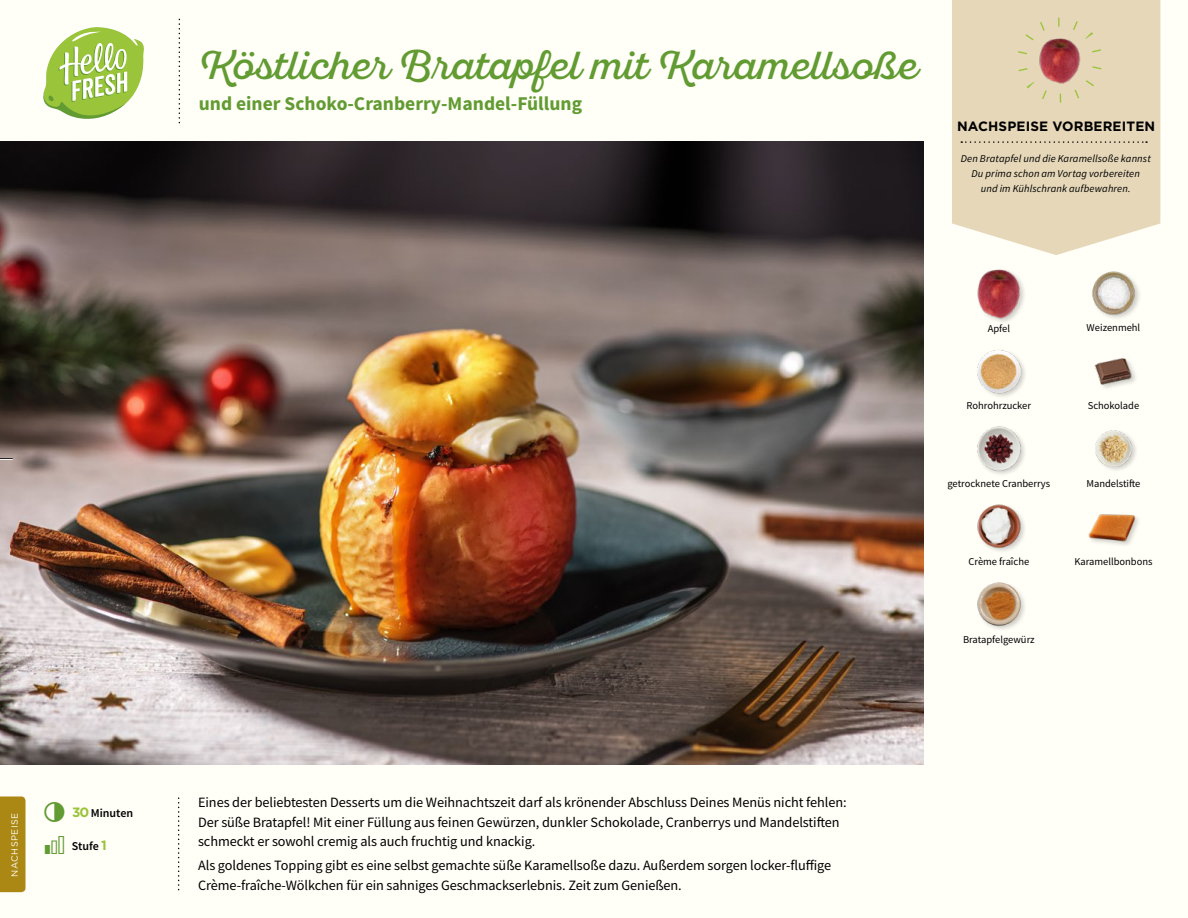
<style>
.page{position:relative;width:1188px;height:918px;background:#fffef7}
.page>*{position:absolute;margin:0;border:0;box-sizing:border-box;transform-origin:0 0}
.t1{font:39px "Sant Elia Script";color:#619b31}
.t2{font:700 19.5px "Source Sans Pro";color:#619b31}
.t3{font:14.25px/19.5px "Source Sans Pro";letter-spacing:-.005em;color:#000}
.t4{font:700 13.5px "Gotham";letter-spacing:.01em;color:#000}
.t5{font:600 12px "Source Sans Pro";color:#000}
.t6{font:10.5px "Source Sans Pro";color:#000}
.t7{font:italic 10.5px/14.7px "Source Sans Pro";letter-spacing:.01em;color:#000;text-align:center}
.t8{font:9px "Gotham";letter-spacing:.05em;color:#fffef7}
.s1{font-family:"Gotham";font-weight:700;font-size:13.5px;color:#9ac43a}
</style>
<div class="page">
<img style="left:977px;top:582px;width:48px;height:48px">
<div style="left:977px;top:268px;width:50px;height:57px;background:#000;opacity:.2"></div>
<img style="left:977px;top:268px;width:48px;height:51px">
<img style="left:1088px;top:514px;width:51px;height:31px">
<img style="left:977px;top:504px;width:48px;height:47px">
<img style="left:977px;top:426px;width:48px;height:48px">
<img style="left:1092px;top:271px;width:48px;height:47px">
<img style="left:977px;top:350px;width:48px;height:47px">
<img style="left:1095px;top:430px;width:41px;height:40px">
<img style="left:1094px;top:358px;width:42px;height:30px">
<svg style="left:43px;top:27px;width:101px;height:92px"></svg>
<svg style="left:179px;top:18px;width:745px;height:124px"></svg>
<svg style="left:952px;top:0;width:208px;height:255px;background:#e6d9bc"></svg>
<svg style="left:961px;top:141px;width:186px;height:2px"></svg>
<img style="left:1035px;top:36px;width:49px;height:49px">
<div style="left:1017px;top:18px;width:85px;height:85px;border:9px dashed #9ac43a;border-radius:50%"></div>
<div style="left:0;top:796px;width:26px;height:96px;background:#ab8714"></div>
<img style="left:0;top:142px;width:923px;height:622px">
<svg style="left:0;top:458px;width:13px;height:2px"></svg>
<h1 class="t1" style="left:199px;top:42px;width:720px">Köstlicher Bratapfel mit Karamellsoße</h1>
<h2 class="t2" style="left:199px;top:91px;width:385px">und einer Schoko-Cranberry-Mandel-Füllung</h2>
<p class="t4" style="left:957px;top:117px;width:200px">NACHSPEISE VORBEREITEN</p>
<p class="t7" style="left:961px;top:151px;width:192px">Den Bratapfel und die Karamellsoße kannst<br>Du prima schon am Vortag vorbereiten<br>und im Kühlschrank aufbewahren.</p>
<p class="t6" style="left:988px;top:322px;width:24px">Apfel</p>
<p class="t6" style="left:1087px;top:321px;width:55px">Weizenmehl</p>
<p class="t6" style="left:967px;top:399px;width:66px">Rohrohrzucker</p>
<p class="t6" style="left:1088px;top:399px;width:53px">Schokolade</p>
<p class="t6" style="left:947px;top:477px;width:104px">getrocknete Cranberrys</p>
<p class="t6" style="left:1086px;top:477px;width:56px">Mandelstifte</p>
<p class="t6" style="left:969px;top:555px;width:62px">Crème fraîche</p>
<p class="t6" style="left:1074px;top:555px;width:80px">Karamellbonbons</p>
<p class="t6" style="left:963px;top:633px;width:73px">Bratapfelgewürz</p>
<p class="t8" style="left:9px;top:877px;width:65px;rotate:-90deg">NACHSPEISE</p>
<p class="t5" style="left:72px;top:805px;width:62px"><span class="s1">30</span> Minuten</p>
<p class="t3" style="left:198px;top:793px;width:650px">Eines der beliebtesten Desserts um die Weihnachtszeit darf als krönender Abschluss Deines Menüs nicht fehlen:<br>Der süße Bratapfel! Mit einer Füllung aus feinen Gewürzen, dunkler Schokolade, Cranberrys und Mandelstiften schmeckt er sowohl cremig als auch fruchtig und knackig.</p>
<p class="t3" style="left:198px;top:856px;width:635px">Als goldenes Topping gibt es eine selbst gemachte süße Karamellsoße dazu. Außerdem sorgen locker-fluffige<br>Crème-fraîche-Wölkchen für ein sahniges Geschmackserlebnis. Zeit zum Genießen.</p>
<p class="t5" style="left:72px;top:838px;width:37px">Stufe <span class="s1">1</span></p>
</div>
